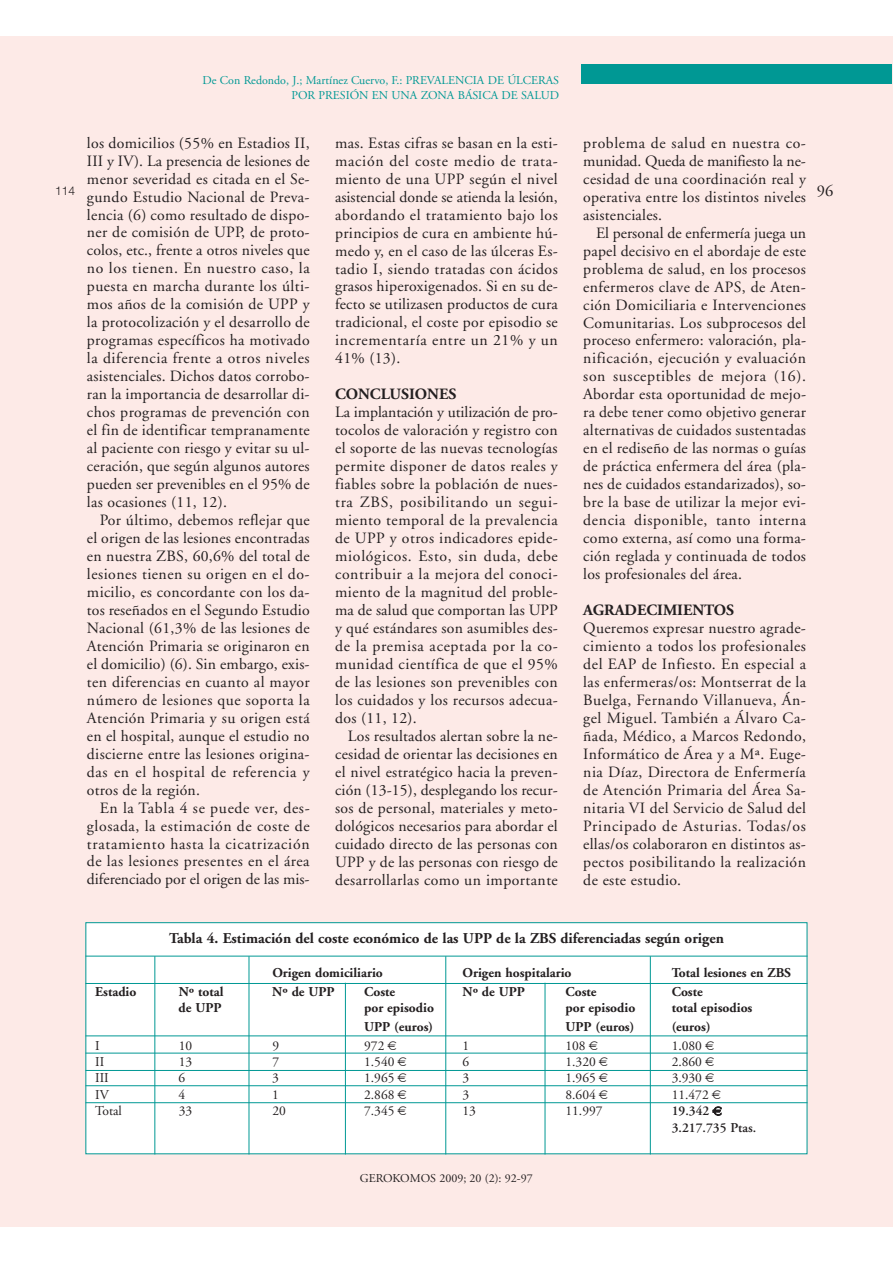
<style>
.page{position:relative;width:893px;height:1263px;background:#fff}
.page>*{position:absolute;margin:0;border:0;box-sizing:border-box;transform-origin:0 0}
.t1{font:16.5px "Adobe Garamond";color:#231f20}
.t2{font:15.75px/18px "Adobe Garamond";letter-spacing:.02em;color:#231f20;text-align:justify}
.t3{font:700 15.75px "Adobe Garamond";color:#231f20}
.t4{font:700 15px "Adobe Garamond";color:#231f20}
.t5{font:700 13.5px "Adobe Garamond";color:#231f20}
.t6{font:13.5px "Adobe Garamond";color:#231f20}
.t7{font:600 13.5px/16.5px "Adobe Garamond";color:#231f20}
.t8{font:12px/15px "Adobe Garamond";color:#009894;text-align:right}
.t9{font:12px "Adobe Garamond";color:#231f20}
.t10{font:300 12px "Helvetica Neue";color:#231f20}
</style>
<div class="page">
<hr style="left:892px;top:36px;width:1px;height:1191px;background:#fdeae7">
<div style="left:0;top:36px;width:892px;height:1191px;background:#fdeae7"></div>
<div style="left:581px;top:65px;width:311px;height:19px;background:#009894"></div>
<div style="left:86px;top:923px;width:720px;height:230px;background:#fff"></div>
<div style="left:85px;top:922px;width:722px;height:232px;border:1px solid #009894"></div>
<hr style="left:85px;top:956px;width:722px;height:1px;background:#009894">
<hr style="left:85px;top:1036px;width:722px;height:1px;background:#009894">
<hr style="left:85px;top:983px;width:722px;height:1px;background:#009894">
<hr style="left:85px;top:1053px;width:722px;height:1px;background:#009894">
<hr style="left:85px;top:1070px;width:722px;height:1px;background:#009894">
<hr style="left:85px;top:1085px;width:722px;height:1px;background:#009894">
<hr style="left:85px;top:1102px;width:722px;height:1px;background:#009894">
<hr style="left:154px;top:956px;width:1px;height:198px;background:#009894">
<hr style="left:248px;top:956px;width:1px;height:198px;background:#009894">
<hr style="left:345px;top:983px;width:1px;height:171px;background:#009894">
<hr style="left:544px;top:983px;width:1px;height:171px;background:#009894">
<hr style="left:445px;top:956px;width:1px;height:198px;background:#009894">
<hr style="left:650px;top:956px;width:1px;height:198px;background:#009894">
<p class="t8" style="left:202px;top:73px;width:358px">De Con Redondo, J.; Martínez Cuervo, F.: PREVALENCIA DE ÚLCERAS<br>POR PRESIÓN EN UNA ZONA BÁSICA DE SALUD</p>
<p class="t10" style="left:55px;top:184px;width:21px">114</p>
<p class="t2" style="left:87px;top:134px;width:224px">los domicilios (55% en Estadios II, III y IV). La presencia de lesiones de menor severidad es citada en el Se&shy;gundo Estudio Nacional de Preva&shy;lencia (6) como resultado de dispo&shy;ner de comisión de UPP, de proto&shy;colos, etc., frente a otros niveles que no los tienen. En nuestro caso, la puesta en marcha durante los últi&shy;mos años de la comisión de UPP y la protocolización y el desarrollo de programas específicos ha motivado la diferencia frente a otros niveles asistenciales. Dichos datos corrobo&shy;ran la importancia de desarrollar di&shy;chos programas de prevención con el fin de identificar tempranamente al paciente con riesgo y evitar su ul&shy;ceración, que según algunos autores pueden ser prevenibles en el 95% de las ocasiones (11, 12).</p>
<p class="t2" style="left:87px;top:512px;width:224px;text-indent:13px">Por último, debemos reflejar que el origen de las lesiones encontradas en nuestra ZBS, 60,6% del total de lesiones tienen su origen en el do&shy;micilio, es concordante con los da&shy;tos reseñados en el Segundo Estudio Nacional (61,3% de las lesiones de Atención Primaria se originaron en el domicilio) (6). Sin embargo, exis&shy;ten diferencias en cuanto al mayor número de lesiones que soporta la Atención Primaria y su origen está en el hospital, aunque el estudio no discierne entre las lesiones origina&shy;das en el hospital de referencia y otros de la región.</p>
<p class="t2" style="left:87px;top:799px;width:224px;text-indent:13px">En la Tabla 4 se puede ver, des&shy;glosada, la estimación de coste de tratamiento hasta la cicatrización de las lesiones presentes en el área diferenciado por el origen de las mis-</p>
<p class="t2" style="left:335px;top:134px;width:224px">mas. Estas cifras se basan en la esti&shy;mación del coste medio de trata&shy;miento de una UPP según el nivel asistencial donde se atienda la lesión, abordando el tratamiento bajo los principios de cura en ambiente hú&shy;medo y, en el caso de las úlceras Es&shy;tadio I, siendo tratadas con ácidos grasos hiperoxigenados. Si en su de&shy;fecto se utilizasen productos de cura tradicional, el coste por episodio se incrementaría entre un 21% y un 41% (13).</p>
<p class="t3" style="left:335px;top:386px;width:123px">CONCLUSIONES</p>
<p class="t2" style="left:335px;top:404px;width:224px">La implantación y utilización de pro&shy;tocolos de valoración y registro con el soporte de las nuevas tecnologías permite disponer de datos reales y fiables sobre la población de nues&shy;tra ZBS, posibilitando un segui&shy;miento temporal de la prevalencia de UPP y otros indicadores epide&shy;miológicos. Esto, sin duda, debe contribuir a la mejora del conoci&shy;miento de la magnitud del proble&shy;ma de salud que comportan las UPP y qué estándares son asumibles des&shy;de la premisa aceptada por la co&shy;munidad científica de que el 95% de las lesiones son prevenibles con los cuidados y los recursos adecua&shy;dos (11, 12).</p>
<p class="t2" style="left:335px;top:727px;width:224px;text-indent:13px">Los resultados alertan sobre la ne&shy;cesidad de orientar las decisiones en el nivel estratégico hacia la preven&shy;ción (13-15), desplegando los recur&shy;sos de personal, materiales y meto&shy;dológicos necesarios para abordar el cuidado directo de las personas con UPP y de las personas con riesgo de desarrollarlas como un importante</p>
<p class="t2" style="left:583px;top:134px;width:224px">problema de salud en nuestra co&shy;munidad. Queda de manifiesto la ne&shy;cesidad de una coordinación real y operativa entre los distintos niveles asistenciales.</p>
<p class="t2" style="left:583px;top:224px;width:224px;text-indent:13px">El personal de enfermería juega un papel decisivo en el abordaje de este problema de salud, en los procesos enfermeros clave de APS, de Aten&shy;ción Domiciliaria e Intervenciones Comunitarias. Los subprocesos del proceso enfermero: valoración, pla&shy;nificación, ejecución y evaluación son susceptibles de mejora (16).<br>Abordar esta oportunidad de mejo&shy;ra debe tener como objetivo generar alternativas de cuidados sustentadas en el rediseño de las normas o guías de práctica enfermera del área (pla&shy;nes de cuidados estandarizados), so&shy;bre la base de utilizar la mejor evi&shy;dencia disponible, tanto interna como externa, así como una forma&shy;ción reglada y continuada de todos los profesionales del área.</p>
<p class="t3" style="left:583px;top:602px;width:152px">AGRADECIMIENTOS</p>
<p class="t2" style="left:583px;top:620px;width:224px">Queremos expresar nuestro agrade&shy;cimiento a todos los profesionales del EAP de Infiesto. En especial a las enfermeras/os: Montserrat de la Buelga, Fernando Villanueva, Án&shy;gel Miguel. También a Álvaro Ca&shy;ñada, Médico, a Marcos Redondo, Informático de Área y a Mª. Euge&shy;nia Díaz, Directora de Enfermería de Atención Primaria del Área Sa&shy;nitaria VI del Servicio de Salud del Principado de Asturias. Todas/os ellas/os colaboraron en distintos as&shy;pectos posibilitando la realización de este estudio.</p>
<p class="t1" style="left:816px;top:182px;width:18px">96</p>
<p class="t4" style="left:169px;top:930px;width:556px">Tabla 4. Estimación del coste económico de las UPP de la ZBS diferenciadas según origen</p>
<p class="t5" style="left:272px;top:966px;width:112px">Origen domiciliario</p>
<p class="t5" style="left:462px;top:966px;width:110px">Origen hospitalario</p>
<p class="t5" style="left:671px;top:966px;width:121px">Total lesiones en ZBS</p>
<p class="t5" style="left:95px;top:984px;width:43px">Estadio</p>
<p class="t5" style="left:179px;top:984px;width:46px">Nº total</p>
<p class="t5" style="left:272px;top:984px;width:64px">Nº de UPP</p>
<p class="t5" style="left:364px;top:984px;width:33px">Coste</p>
<p class="t5" style="left:462px;top:984px;width:64px">Nº de UPP</p>
<p class="t5" style="left:565px;top:984px;width:33px">Coste</p>
<p class="t5" style="left:671px;top:984px;width:33px">Coste</p>
<p class="t5" style="left:179px;top:1001px;width:44px">de UPP</p>
<p class="t5" style="left:364px;top:1001px;width:71px">por episodio</p>
<p class="t5" style="left:565px;top:1001px;width:71px">por episodio</p>
<p class="t5" style="left:671px;top:1001px;width:82px">total episodios</p>
<p class="t5" style="left:364px;top:1019px;width:70px">UPP (euros)</p>
<p class="t5" style="left:565px;top:1019px;width:70px">UPP (euros)</p>
<p class="t5" style="left:671px;top:1019px;width:40px">(euros)</p>
<p class="t6" style="left:95px;top:1038px;width:6px">I</p>
<p class="t6" style="left:179px;top:1038px;width:15px">10</p>
<p class="t6" style="left:272px;top:1038px;width:8px">9</p>
<p class="t6" style="left:364px;top:1038px;width:22px">972</p>
<p class="t6" style="left:462px;top:1038px;width:8px">1</p>
<p class="t6" style="left:565px;top:1038px;width:22px">108</p>
<p class="t6" style="left:671px;top:1038px;width:32px">1.080</p>
<p class="t6" style="left:95px;top:1055px;width:11px">II</p>
<p class="t6" style="left:179px;top:1055px;width:15px">13</p>
<p class="t6" style="left:272px;top:1055px;width:8px">7</p>
<p class="t6" style="left:364px;top:1055px;width:32px">1.540</p>
<p class="t6" style="left:462px;top:1055px;width:8px">6</p>
<p class="t6" style="left:565px;top:1055px;width:32px">1.320</p>
<p class="t6" style="left:671px;top:1055px;width:32px">2.860</p>
<p class="t6" style="left:95px;top:1071px;width:15px">III</p>
<p class="t6" style="left:179px;top:1071px;width:8px">6</p>
<p class="t6" style="left:272px;top:1071px;width:8px">3</p>
<p class="t6" style="left:364px;top:1071px;width:32px">1.965</p>
<p class="t6" style="left:462px;top:1071px;width:8px">3</p>
<p class="t6" style="left:565px;top:1071px;width:32px">1.965</p>
<p class="t6" style="left:671px;top:1071px;width:32px">3.930</p>
<p class="t6" style="left:95px;top:1088px;width:15px">IV</p>
<p class="t6" style="left:179px;top:1088px;width:8px">4</p>
<p class="t6" style="left:272px;top:1088px;width:8px">1</p>
<p class="t6" style="left:364px;top:1088px;width:32px">2.868</p>
<p class="t6" style="left:462px;top:1088px;width:8px">3</p>
<p class="t6" style="left:565px;top:1088px;width:32px">8.604</p>
<p class="t6" style="left:671px;top:1088px;width:39px">11.472</p>
<p class="t6" style="left:95px;top:1104px;width:28px">Total</p>
<p class="t6" style="left:179px;top:1104px;width:15px">33</p>
<p class="t6" style="left:272px;top:1104px;width:15px">20</p>
<p class="t6" style="left:364px;top:1104px;width:32px">7.345</p>
<p class="t6" style="left:462px;top:1104px;width:15px">13</p>
<p class="t6" style="left:565px;top:1104px;width:39px">11.997</p>
<p class="t7" style="left:671px;top:1104px;width:86px">19.342<br>3.217.735 Ptas.</p>
<p class="t9" style="left:360px;top:1172px;width:174px">GEROKOMOS 2009; 20 (2): 92-97</p>
</div>
